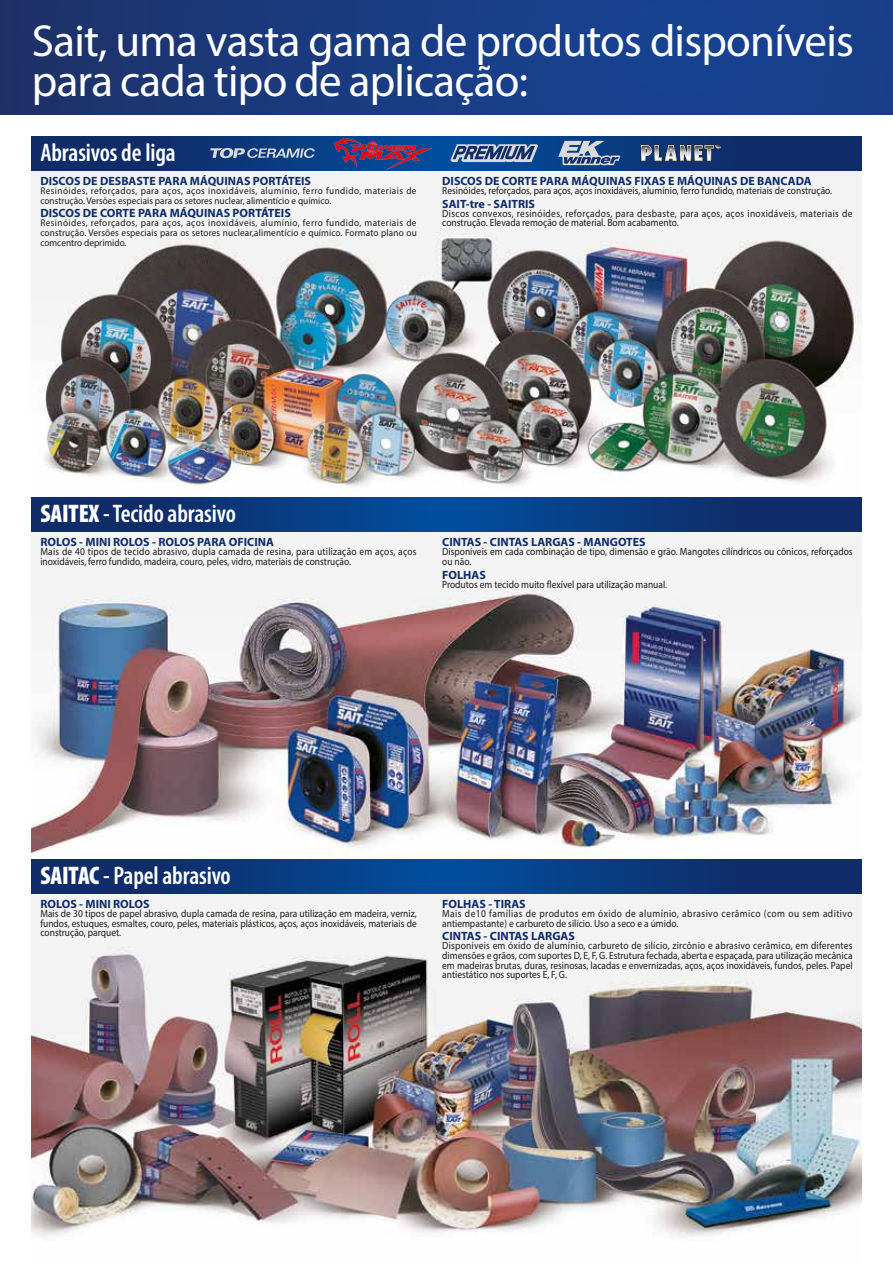
<style>
.page{position:relative;width:893px;height:1263px;background:#fff}
.page>*{position:absolute;margin:0;border:0;box-sizing:border-box;transform-origin:0 0}
.t1{font:45px/40.5px "Myriad Pro";letter-spacing:-.015em;color:#fff}
.t2{font:600 condensed 25.5px "Myriad Pro";letter-spacing:-.005em;color:#fff}
.t3{font:700 12px "Myriad Pro";color:#102d69}
.t4{font:10.5px/9.8px "Myriad Pro";color:#1d1d1b;scale:.9 1}
.t5{font:10.5px/9.8px "Myriad Pro";letter-spacing:.03em;color:#1d1d1b;scale:.9 1}
.t6{font:10.5px/9.8px "Myriad Pro";letter-spacing:.045em;color:#1d1d1b;scale:.9 1}
.t7{font:9.75px/9.8px "Myriad Pro";letter-spacing:.015em;color:#1d1d1b;text-align:justify;scale:.95 1}
.t8{font:9.75px/9.8px "Myriad Pro";letter-spacing:.035em;color:#1d1d1b;scale:.95 1}
.s1{font-weight:900}
</style>
<div class="page">
<img style="left:32px;top:170px;width:829px;height:317px">
<svg style="left:32px;top:136px;width:829px;height:34px;background:#0c3576"></svg>
<svg style="left:450px;top:144px;width:88px;height:18px;background:#6d81a2"></svg>
<svg style="left:558px;top:141px;width:62px;height:24px"></svg>
<svg style="left:210px;top:148px;width:105px;height:10px"></svg>
<svg style="left:641px;top:144px;width:80px;height:18px"></svg>
<div style="left:0;top:0;width:893px;height:115px;background:linear-gradient(to right,#1d346e,#164495)"></div>
<img style="left:32px;top:531px;width:829px;height:326px">
<img style="left:32px;top:893px;width:829px;height:345px">
<svg style="left:32px;top:497px;width:829px;height:34px;background:#0a397c"></svg>
<svg style="left:32px;top:859px;width:829px;height:34px;background:#0a397c"></svg>
<svg style="left:334px;top:138px;width:98px;height:32px;background:#423d76"></svg>
<h1 class="t1" style="left:32px;top:19px;width:824px">Sait, uma vasta gama de produtos disponíveis para cada tipo de aplicação:</h1>
<h2 class="t2" style="left:40px;top:137px;width:137px">Abrasivos de liga</h2>
<p class="t3" style="left:40px;top:173px;width:272px">DISCOS DE DESBASTE PARA MÁQUINAS PORTÁTEIS</p>
<p class="t8" style="left:40px;top:186px;width:397px">Resinóides, reforçados, para aços, aços inoxidáveis, alumínio, ferro fundido, materiais de construção. Versões especiais para os setores nuclear, alimentício e químico.</p>
<p class="t3" style="left:40px;top:205px;width:252px">DISCOS DE CORTE PARA MÁQUINAS PORTÁTEIS</p>
<p class="t7" style="left:40px;top:218px;width:398px">Resinóides, reforçados, para aços, aços inoxidáveis, alumínio, ferro fundido, materiais de construção. Versões especiais para os setores nuclear,alimentício e químico. Formato plano ou comcentro deprimido.</p>
<p class="t3" style="left:442px;top:173px;width:371px">DISCOS DE CORTE PARA MÁQUINAS FIXAS E MÁQUINAS DE BANCADA</p>
<p class="t4" style="left:442px;top:185px;width:435px">Resinóides, reforçados, para aços, aços inoxidáveis, alumínio, ferro fundido, materiais de construção.</p>
<p class="t3" style="left:442px;top:196px;width:94px">SAIT-tre - SAITRIS</p>
<p class="t5" style="left:442px;top:208px;width:457px">Discos convexos, resinóides, reforçados, para desbaste, para aços, aços inoxidáveis, materiais de construção. Elevada remoção de material. Bom acabamento.</p>
<h2 class="t2" style="left:40px;top:498px;width:197px"><span class="s1">SAITEX</span> - Tecido abrasivo</h2>
<p class="t3" style="left:40px;top:535px;width:235px">ROLOS - MINI ROLOS - ROLOS PARA OFICINA</p>
<p class="t4" style="left:40px;top:547px;width:420px">Mais de 40 tipos de tecido abrasivo, dupla camada de resina, para utilização em aços, aços inoxidáveis, ferro fundido, madeira, couro, peles, vidro, materiais de construção.</p>
<p class="t3" style="left:442px;top:535px;width:205px">CINTAS - CINTAS LARGAS - MANGOTES</p>
<p class="t4" style="left:442px;top:547px;width:457px">Disponíveis em cada combinação de tipo, dimensão e grão. Mangotes cilíndricos ou cônicos, reforçados ou não.</p>
<p class="t3" style="left:442px;top:567px;width:45px">FOLHAS</p>
<p class="t4" style="left:442px;top:579px;width:251px">Produtos em tecido muito flexível para utilização manual.</p>
<h2 class="t2" style="left:40px;top:860px;width:192px"><span class="s1">SAITAC</span> - Papel abrasivo</h2>
<p class="t3" style="left:40px;top:896px;width:111px">ROLOS - MINI ROLOS</p>
<p class="t4" style="left:40px;top:908px;width:420px;text-align:justify">Mais de 30 tipos de papel abrasivo, dupla camada de resina, para utilização em madeira, verniz, fundos, estuques, esmaltes, couro, peles, materiais plásticos, aços, aços inoxidáveis, materiais de construção, parquet.</p>
<p class="t3" style="left:442px;top:896px;width:85px">FOLHAS - TIRAS</p>
<p class="t6" style="left:442px;top:908px;width:457px">Mais de10 famílias de produtos em óxido de alumínio, abrasivo cerâmico (com ou sem aditivo antiempastante) e carbureto de silício. Uso a seco e a úmido.</p>
<p class="t3" style="left:442px;top:928px;width:134px">CINTAS - CINTAS LARGAS</p>
<p class="t4" style="left:442px;top:940px;width:457px;text-align:justify">Disponíveis em óxido de alumínio, carbureto de silício, zircônio e abrasivo cerâmico, em diferentes dimensões e grãos, com suportes D, E, F, G. Estrutura fechada, aberta e espaçada, para utilização mecânica em madeiras brutas, duras, resinosas, lacadas e envernizadas, aços, aços inoxidáveis, fundos, peles. Papel antiestático nos suportes E, F, G.</p>
</div>
